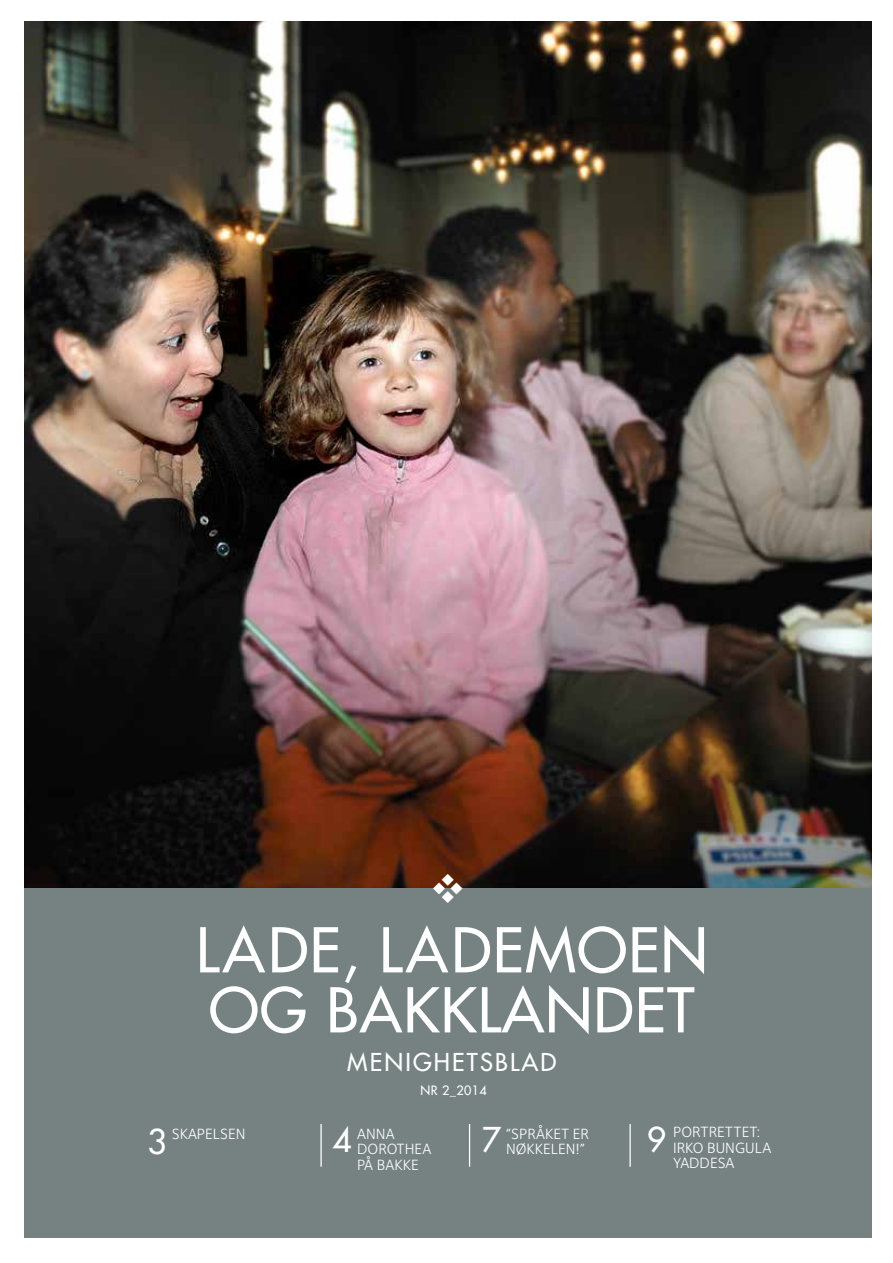
<style>
.page{position:relative;width:893px;height:1263px;background:#fff}
.page>*{position:absolute;margin:0;border:0;box-sizing:border-box;transform-origin:0 0}
.t1{font:60px/60px "Futura";letter-spacing:.02em;color:#fff}
.t2{font:33.3px "Futura";color:#fff}
.t3{font:24px "Futura";letter-spacing:.09em;color:#fff}
.t4{font:15.45px/15.5px "Foundry Sterling";color:#fff}
.t5{font:12.6px "Futura";letter-spacing:.03em;color:#fff}
</style>
<div class="page">
<img style="left:24px;top:22px;width:848px;height:867px">
<div style="left:24px;top:889px;width:848px;height:349px;background:#768282"></div>
<hr style="left:320px;top:1124px;width:2px;height:43px;background:#fff">
<hr style="left:469px;top:1124px;width:1px;height:43px;background:#fff">
<hr style="left:629px;top:1124px;width:2px;height:43px;background:#fff">
<svg style="left:433px;top:873px;width:30px;height:16px"></svg>
<h1 class="t1" style="left:196px;top:920px;width:513px">LADE, LADEMOEN<br>OG BAKKLANDET</h1>
<h3 class="t3" style="left:347px;top:1047px;width:211px">MENIGHETSBLAD</h3>
<p class="t5" style="left:421px;top:1083px;width:68px">NR 2_2014</p>
<p class="t4" style="left:172px;top:1126px;width:75px">SKAPELSEN</p>
<p class="t4" style="left:357px;top:1126px;width:76px">ANNA<br>DOROTHEA<br>PÅ BAKKE</p>
<p class="t4" style="left:673px;top:1125px;width:100px">PORTRETTET:<br>IRKO BUNGULA<br>YADDESA</p>
<p class="t4" style="left:506px;top:1126px;width:85px">“SPRÅKET ER</p>
<h2 class="t2" style="left:147px;top:1121px;width:21px">3</h2>
<h2 class="t2" style="left:333px;top:1118px;width:21px">4</h2>
<p class="t4" style="left:482px;top:1141px;width:105px"><sup>7</sup> NØKKELEN!”</p>
<h2 class="t2" style="left:647px;top:1118px;width:21px">9</h2>
</div>
